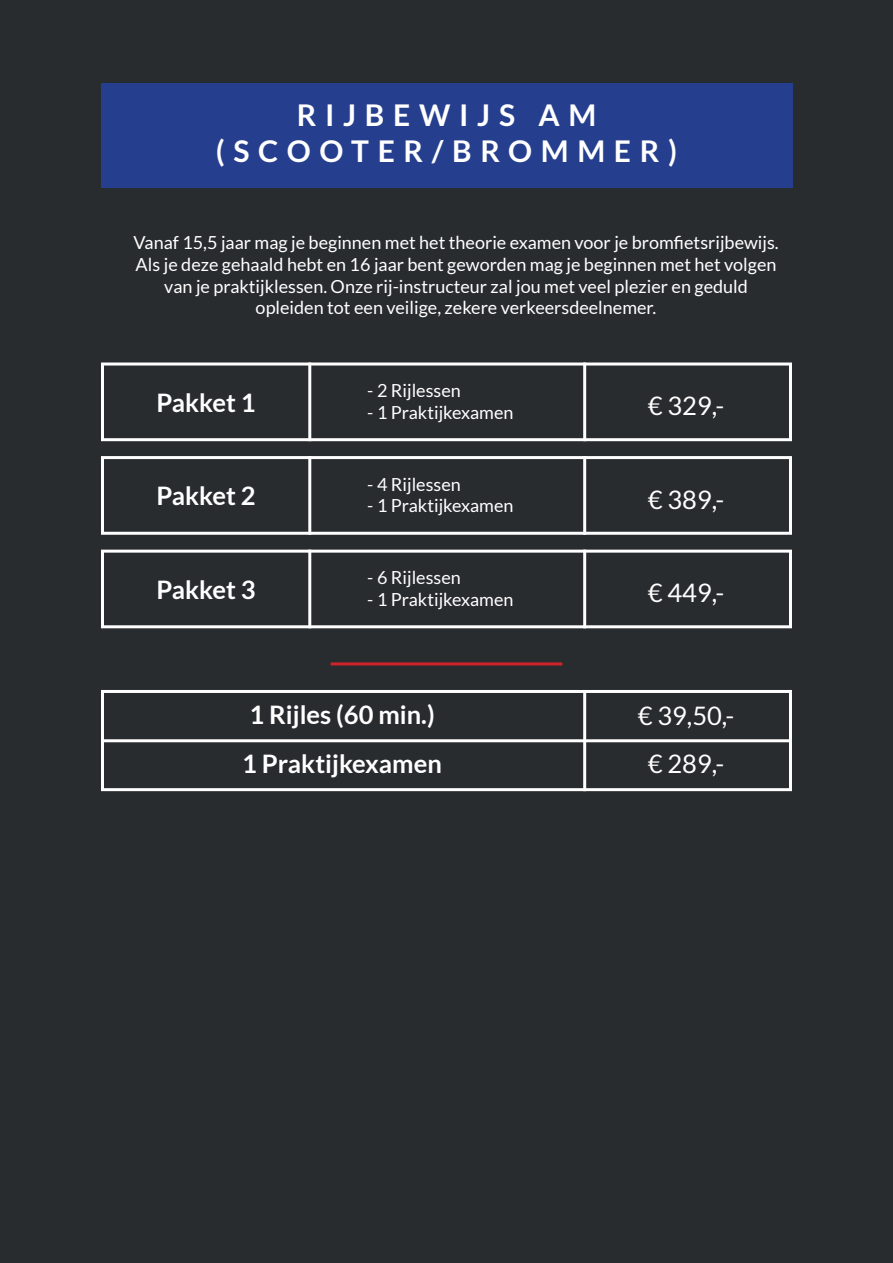
<style>
.page{position:relative;width:893px;height:1263px;background:#292c2f}
.page>*{position:absolute;margin:0;border:0;box-sizing:border-box;transform-origin:0 0}
.t1{font:700 30px "Lato";letter-spacing:.29em;color:#fff}
.t2{font:700 25.5px "Lato";color:#fff}
.t3{font:25.5px "Lato";color:#fff}
.t4{font:18px/21.6px "Lato";color:#fff;text-align:center}
</style>
<div class="page">
<div style="left:101px;top:362px;width:691px;height:79px;border:3px solid #fff"></div>
<div style="left:101px;top:456px;width:691px;height:79px;border:3px solid #fff"></div>
<div style="left:101px;top:550px;width:691px;height:78px;border:3px solid #fff"></div>
<hr style="left:308px;top:362px;width:3px;height:79px;background:#fff">
<hr style="left:308px;top:456px;width:3px;height:79px;background:#fff">
<hr style="left:308px;top:550px;width:3px;height:78px;background:#fff">
<hr style="left:583px;top:362px;width:3px;height:79px;background:#fff">
<hr style="left:583px;top:456px;width:3px;height:79px;background:#fff">
<hr style="left:583px;top:550px;width:3px;height:78px;background:#fff">
<div style="left:101px;top:83px;width:691px;height:104px;background:#253f8e"></div>
<div style="left:101px;top:690px;width:691px;height:101px;border:3px solid #fff"></div>
<hr style="left:583px;top:690px;width:3px;height:101px;background:#fff">
<hr style="left:101px;top:739px;width:688px;height:3px;background:#fff">
<hr style="left:331px;top:662px;width:231px;height:3px;background:#d1232a">
<p class="t1" style="left:297px;top:98px;width:301px">RIJBEWIJS AM</p>
<p class="t1" style="left:216px;top:134px;width:463px">(SCOOTER/BROMMER)</p>
<p class="t4" style="left:133px;top:232px;width:647px">Vanaf 15,5 jaar mag je beginnen met het theorie examen voor je bromfietsrijbewijs.<br>Als je deze gehaald hebt en 16 jaar bent geworden mag je beginnen met het volgen van je praktijklessen. Onze rij-instructeur zal jou met veel plezier en geduld</p>
<p class="t4" style="left:256px;top:297px;width:402px">opleiden tot een veilige, zekere verkeersdeelnemer.</p>
<p class="t2" style="left:157px;top:388px;width:101px">Pakket 1</p>
<p class="t4" style="left:367px;top:380px;width:95px">- 2 Rijlessen</p>
<p class="t4" style="left:367px;top:401px;width:148px">- 1 Praktijkexamen</p>
<p class="t3" style="left:648px;top:392px;width:78px">€ 329,-</p>
<p class="t2" style="left:157px;top:481px;width:101px">Pakket 2</p>
<p class="t4" style="left:367px;top:473px;width:95px">- 4 Rijlessen</p>
<p class="t4" style="left:367px;top:495px;width:148px">- 1 Praktijkexamen</p>
<p class="t3" style="left:648px;top:485px;width:78px">€ 389,-</p>
<p class="t2" style="left:157px;top:575px;width:101px">Pakket 3</p>
<p class="t4" style="left:367px;top:567px;width:95px">- 6 Rijlessen</p>
<p class="t4" style="left:367px;top:588px;width:148px">- 1 Praktijkexamen</p>
<p class="t3" style="left:648px;top:579px;width:78px">€ 449,-</p>
<p class="t2" style="left:249px;top:700px;width:187px">1 Rijles (60 min.)</p>
<p class="t2" style="left:242px;top:749px;width:201px">1 Praktijkexamen</p>
<p class="t3" style="left:648px;top:749px;width:78px">€ 289,-</p>
<p class="t3" style="left:638px;top:701px;width:98px">€ 39,50,-</p>
</div>
